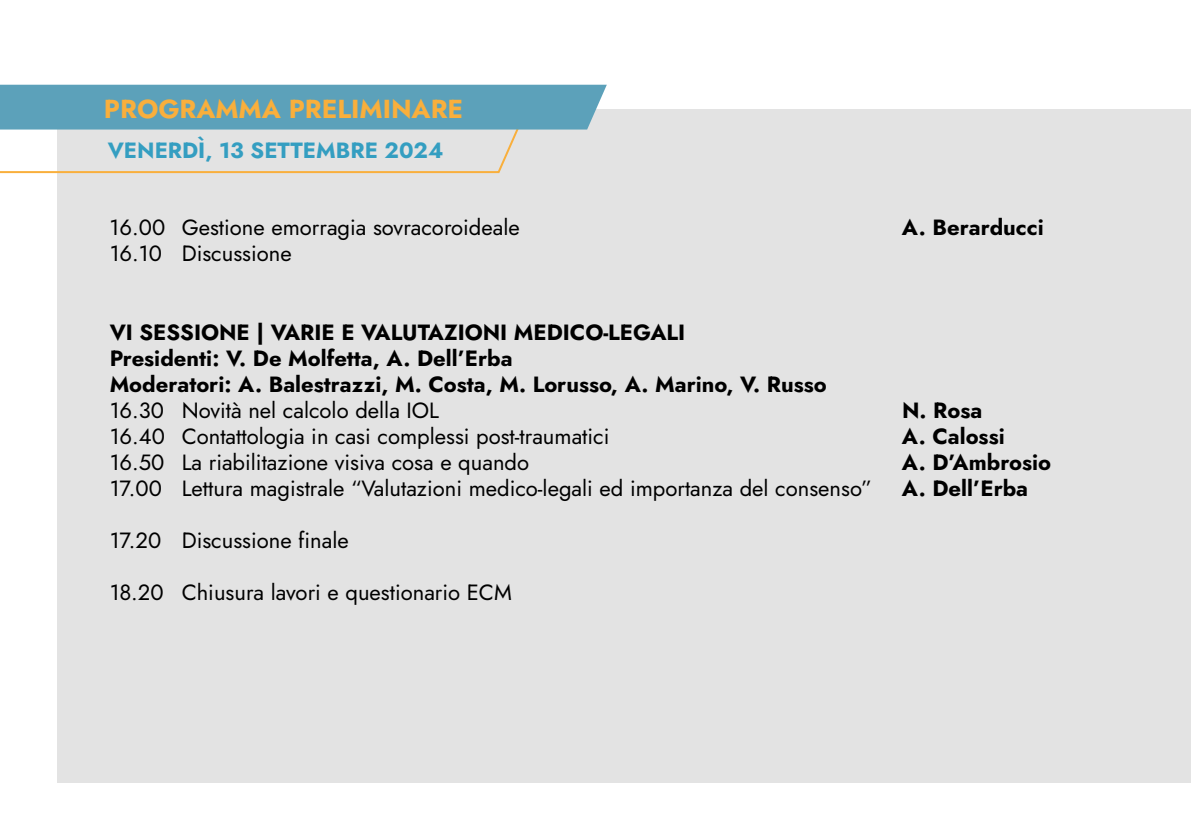
<style>
.page{position:relative;width:1191px;height:840px;background:#fff}
.page>*{position:absolute;margin:0;border:0;box-sizing:border-box;transform-origin:0 0}
.t1{font:700 26px "Jost";color:#f9af3c}
.t2{font:22px "Jost";color:#000}
.t3{font:700 22px/26px "Jost";color:#000}
.t4{font:700 22px "Jost";color:#349ec1}
</style>
<div class="page">
<div style="left:58px;top:109px;width:1133px;height:672px;background:#e3e3e3"></div>
<svg style="left:0;top:85px;width:607px;height:89px"></svg>
<p class="t1" style="left:104px;top:91px;width:361px">PROGRAMMA PRELIMINARE</p>
<p class="t4" style="left:108px;top:135px;width:337px">VENERDÌ, 13 SETTEMBRE 2024</p>
<p class="t2" style="left:110px;top:213px;width:412px">16.00 Gestione emorragia sovracoroideale</p>
<p class="t3" style="left:902px;top:215px;width:143px">A. Berarducci</p>
<p class="t2" style="left:110px;top:239px;width:183px">16.10 Discussione</p>
<p class="t3" style="left:110px;top:319px;width:718px">VI SESSIONE | VARIE E VALUTAZIONI MEDICO-LEGALI<br>Presidenti: V. De Molfetta, A. Dell’Erba<br>Moderatori: A. Balestrazzi, M. Costa, M. Lorusso, A. Marino, V. Russo</p>
<p class="t2" style="left:110px;top:395px;width:331px">16.30 Novità nel calcolo della IOL</p>
<p class="t3" style="left:902px;top:397px;width:82px">N. Rosa</p>
<p class="t2" style="left:110px;top:421px;width:501px">16.40 Contattologia in casi complessi post-traumatici</p>
<p class="t3" style="left:902px;top:423px;width:104px">A. Calossi</p>
<p class="t2" style="left:110px;top:447px;width:421px">16.50 La riabilitazione visiva cosa e quando</p>
<p class="t3" style="left:902px;top:449px;width:151px">A. D’Ambrosio</p>
<p class="t2" style="left:110px;top:473px;width:763px">17.00 Lettura magistrale “Valutazioni medico-legali ed importanza del consenso”</p>
<p class="t3" style="left:902px;top:475px;width:128px">A. Dell’Erba</p>
<p class="t2" style="left:110px;top:525px;width:241px">17.20 Discussione finale</p>
<p class="t2" style="left:110px;top:577px;width:404px">18.20 Chiusura lavori e questionario ECM</p>
</div>
